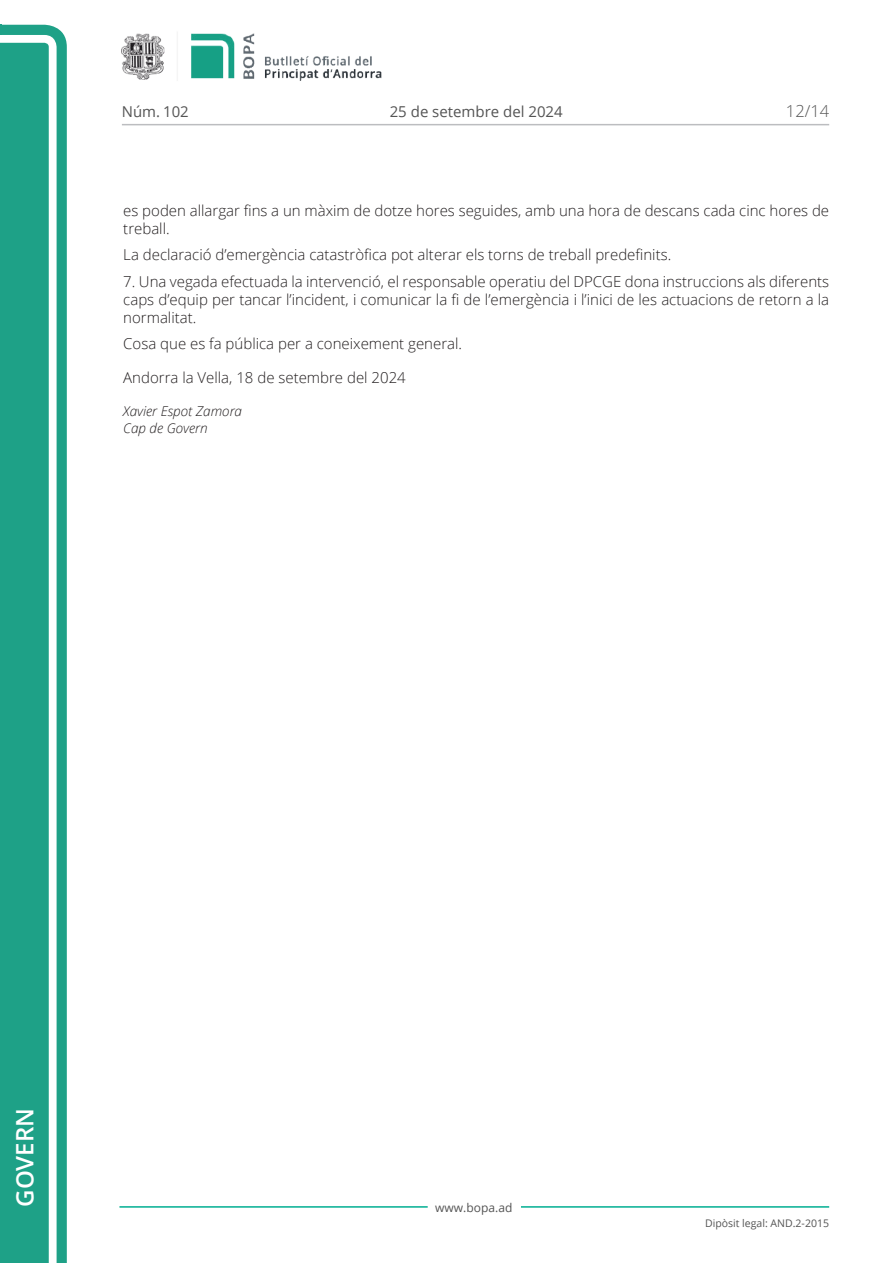
<style>
.page{position:relative;width:893px;height:1263px;background:#fff}
.page>*{position:absolute;margin:0;border:0;box-sizing:border-box;transform-origin:0 0}
.t1{font:600 24px "Open Sans";color:#fff}
.t2{font:300 16.5px "Open Sans";color:#545454}
.t3{font:300 15px/18px "Open Sans";color:#231f20}
.t4{font:15px "Open Sans";color:#545454}
.t5{font:italic 300 13.5px/16.5px "Open Sans";color:#231f20}
.t6{font:12px "Open Sans";color:#545454}
.t7{font:10.5px "Open Sans";color:#545454}
</style>
<div class="page">
<svg style="left:0;top:25px;width:67px;height:1238px;fill:#1ea187"></svg>
<div style="left:0;top:43px;width:49px;height:1220px;background:#1ea187"></div>
<img style="left:122px;top:33px;width:260px;height:48px">
<hr style="left:119px;top:1206px;width:309px;height:2px;background:#00ae91">
<hr style="left:521px;top:1206px;width:308px;height:2px;background:#00ae91">
<hr style="left:122px;top:124px;width:707px;height:1px;background:#bcbdc0">
<p class="t4" style="left:122px;top:102px;width:68px">Núm. 102</p>
<p class="t4" style="left:390px;top:102px;width:175px">25 de setembre del 2024</p>
<p class="t2" style="left:786px;top:100px;width:45px">12/14</p>
<p class="t3" style="left:123px;top:201px;width:707px">es poden allargar fins a un màxim de dotze hores seguides, amb una hora de descans cada cinc hores de treball.</p>
<p class="t3" style="left:123px;top:245px;width:549px">La declaració d’emergència catastròfica pot alterar els torns de treball predefinits.</p>
<p class="t3" style="left:123px;top:272px;width:707px;text-align:justify">7. Una vegada efectuada la intervenció, el responsable operatiu del DPCGE dona instruccions als diferents caps d’equip per tancar l’incident, i comunicar la fi de l’emergència i l’inici de les actuacions de retorn a la normalitat.</p>
<p class="t3" style="left:123px;top:334px;width:340px">Cosa que es fa pública per a coneixement general.</p>
<p class="t3" style="left:123px;top:368px;width:284px">Andorra la Vella, 18 de setembre del 2024</p>
<p class="t5" style="left:123px;top:402px;width:120px">Xavier Espot Zamora<br>Cap de Govern</p>
<h1 class="t1" style="left:8px;top:1207px;width:100px;rotate:-90deg">Govern</h1>
<p class="t6" style="left:435px;top:1199px;width:79px">www.bopa.ad</p>
<p class="t7" style="left:705px;top:1216px;width:125px">Dipòsit legal: AND.2-2015</p>
</div>
